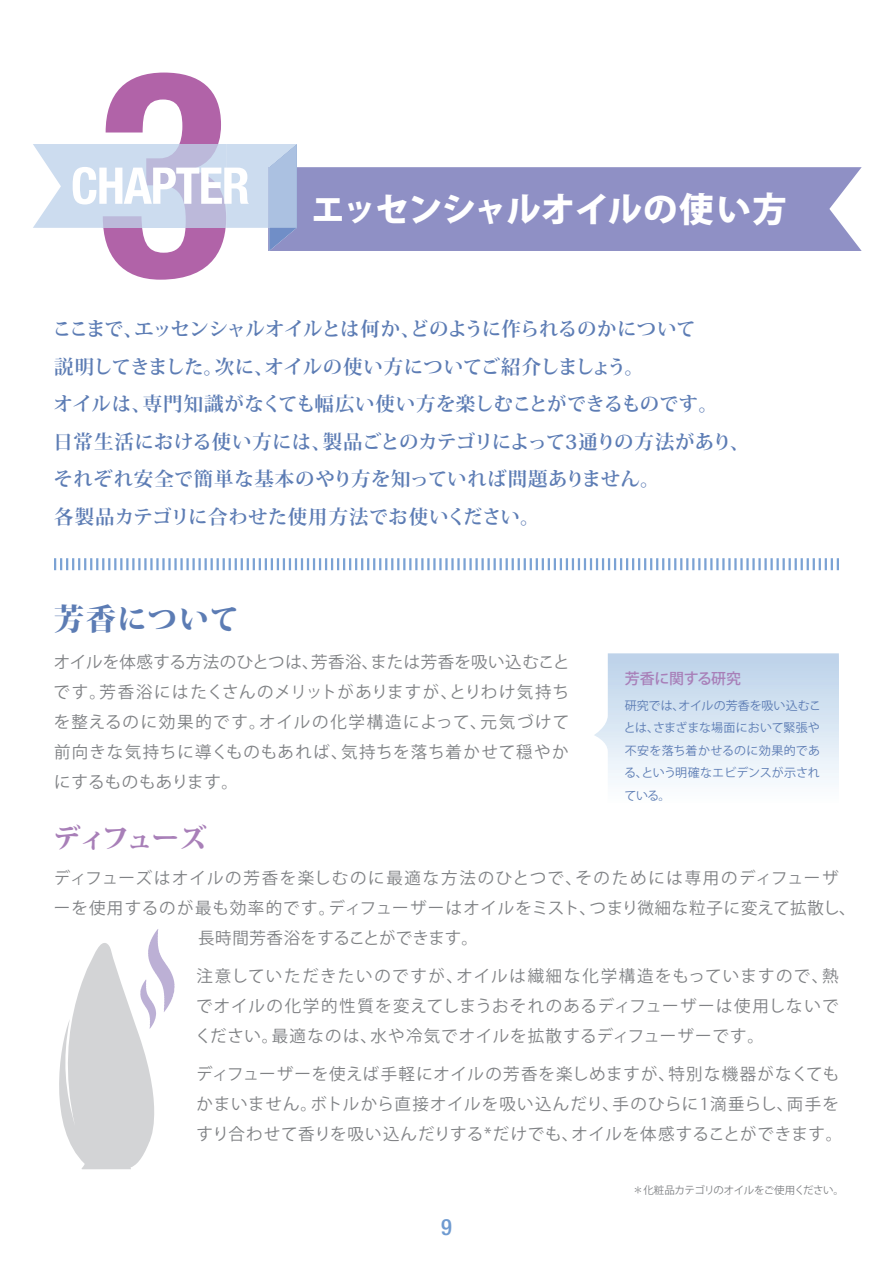
<style>
.page{position:relative;width:893px;height:1263px;background:#fff}
.page>*{position:absolute;margin:0;border:0;box-sizing:border-box;transform-origin:0 0}
.t1{font:700 condensed 286.8px "Helvetica Neue LT Std";color:#b163a8}
.t2{font:700 condensed 50.7px "Helvetica Neue LT Std";letter-spacing:-.025em;color:#fff}
.t3{font:800 34.35px "Koz Go Pro";letter-spacing:-.02em;color:#fff}
.t4{font:800 30px "Koz Min Pro";letter-spacing:.05em;color:#5c7cb4}
.t5{font:800 27px "Koz Min Pro";letter-spacing:-.05em;color:#a87fb8}
.t6{font:500 condensed 22.5px "Helvetica Neue LT Std";color:#6e9ad0}
.t7{font:700 19.5px/37.5px "Koz Min Pro";letter-spacing:-.01em;color:#5c7cb4}
.t8{font:16.5px/30px "Koz Go Pro";letter-spacing:.05em;color:#808285;text-align:justify}
.t9{font:16.5px "Koz Go Pro";letter-spacing:.09em;color:#808285}
.t10{font:16.5px "Koz Go Pro";letter-spacing:.02em;color:#808285}
.t11{font:500 15px "Koz Go Pro";letter-spacing:-.02em;color:#a87fb8}
.t12{font:12px/22.5px "Koz Go Pro";letter-spacing:.015em;color:#5c7cb4;text-align:justify}
.t13{font:10.5px "Koz Go Pro";letter-spacing:-.045em;color:#808285}
</style>
<div class="page">
<div style="left:297px;top:167px;width:565px;height:84px;background:#8f90c5"></div>
<svg style="left:33px;top:144px;width:264px;height:107px"></svg>
<svg style="left:59px;top:929px;width:116px;height:240px"></svg>
<svg style="left:54px;top:558px;width:785px;height:12px"></svg>
<svg style="left:594px;top:653px;width:245px;height:130px"></svg>
<h1 class="t1" style="left:97px;top:0;width:136px">3</h1>
<h2 class="t2" style="left:71px;top:155px;width:181px">CHAPTER</h2>
<h3 class="t3" style="left:311px;top:187px;width:478px">エッセンシャルオイルの使い方</h3>
<p class="t7" style="left:53px;top:309px;width:698px">ここまで、エッセンシャルオイルとは何か、どのように作られるのかについて<br>説明してきました。次に、オイルの使い方についてご紹介しましょう。<br>オイルは、専門知識がなくても幅広い使い方を楽しむことができるものです。<br>日常生活における使い方には、製品ごとのカテゴリによって3通りの方法があり、それぞれ安全で簡単な基本のやり方を知っていれば問題ありません。<br>各製品カテゴリに合わせた使用方法でお使いください。</p>
<h3 class="t4" style="left:54px;top:596px;width:186px">芳香について</h3>
<p class="t8" style="left:54px;top:647px;width:518px">オイルを体感する方法のひとつは、芳香浴、または芳香を吸い込むことです。芳香浴にはたくさんのメリットがありますが、とりわけ気持ちを整えるのに効果的です。オイルの化学構造によって、元気づけて前向きな気持ちに導くものもあれば、気持ちを落ち着かせて穏やかにするものもあります。</p>
<h3 class="t5" style="left:53px;top:818px;width:155px">ディフューズ</h3>
<p class="t11" style="left:625px;top:669px;width:118px">芳香に関する研究</p>
<p class="t12" style="left:624px;top:694px;width:199px">研究では、オイルの芳香を吸い込むことは、さまざまな場面において緊張や不安を落ち着かせるのに効果的である、という明確なエビデンスが示されている。</p>
<p class="t9" style="left:54px;top:868px;width:786px">ディフューズはオイルの芳香を楽しむのに最適な方法のひとつで、そのためには専用のディフューザ</p>
<p class="t8" style="left:54px;top:894px;width:803px">ーを使用するのが最も効率的です。ディフューザーはオイルをミスト、つまり微細な粒子に変えて拡散し、</p>
<p class="t10" style="left:198px;top:928px;width:282px">長時間芳香浴をすることができます。</p>
<p class="t8" style="left:195px;top:961px;width:645px">注意していただきたいのですが、オイルは繊細な化学構造をもっていますので、熱でオイルの化学的性質を変えてしまうおそれのあるディフューザーは使用しないでください。最適なのは、水や冷気でオイルを拡散するディフューザーです。</p>
<p class="t8" style="left:196px;top:1059px;width:648px;text-align:left">ディフューザーを使えば手軽にオイルの芳香を楽しめますが、特別な機器がなくてもかまいません。ボトルから直接オイルを吸い込んだり、手のひらに1滴垂らし、両手をすり合わせて香りを吸い込んだりする*だけでも、オイルを体感することができます。</p>
<h3 class="t6" style="left:441px;top:1214px;width:12px">9</h3>
<p class="t13" style="left:633px;top:1183px;width:213px">＊化粧品カテゴリのオイルをご使用ください。</p>
</div>
